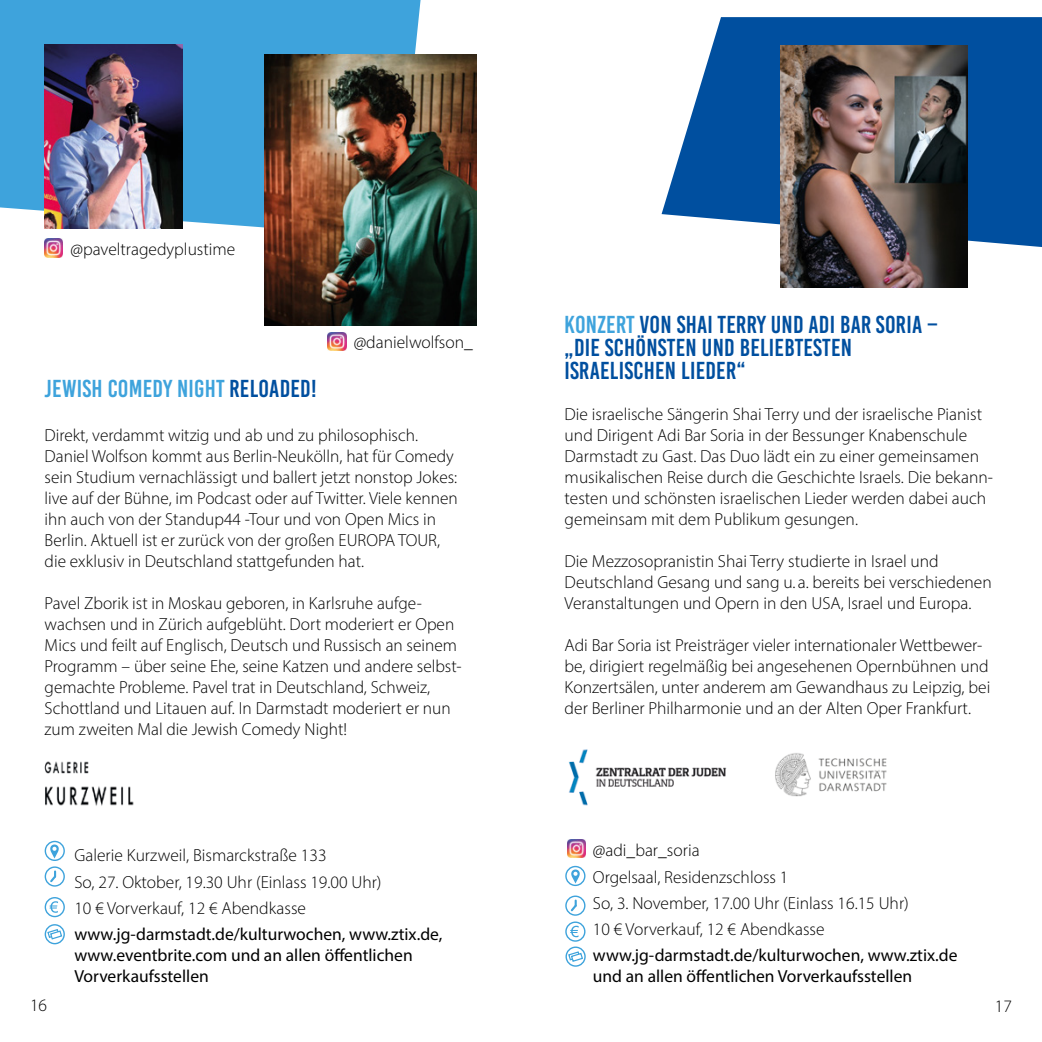
<style>
.page{position:relative;width:1042px;height:1042px;background:#fff}
.page>*{position:absolute;margin:0;border:0;box-sizing:border-box;transform-origin:0 0}
.t1{font:24.5px/22.8px "Bebas Kai";letter-spacing:.01em;color:#004f9f}
.t2{font:24.5px "Bebas Kai";letter-spacing:.01em;color:#3ea3dc}
.t3{font:300 17.5px/21px "Myriad Pro";color:#000}
.t4{font:17.5px/21px "Myriad Pro";color:#000}
.s1{color:#004f9f}
.s2{color:#3ea3dc}
</style>
<div class="page">
<svg style="left:661px;top:17px;width:381px;height:230px;fill:#004f9f"></svg>
<div style="left:0;top:0;width:420px;height:229px;background:#3ea3dc"></div>
<svg style="left:48px;top:871px;width:9px;height:13px"></svg>
<div style="left:45px;top:866px;width:20px;height:20px;border:1px solid #3ea3dc;border-radius:50%"></div>
<svg style="left:50px;top:901px;width:8px;height:12px"></svg>
<div style="left:45px;top:897px;width:20px;height:20px;border:1px solid #3ea3dc;border-radius:50%"></div>
<div style="left:45px;top:841px;width:20px;height:20px;border:1px solid #3ea3dc;border-radius:50%"></div>
<img style="left:46px;top:843px;width:17px;height:16px">
<div style="left:45px;top:924px;width:20px;height:20px;border:1px solid #3ea3dc;border-radius:50%"></div>
<svg style="left:46px;top:928px;width:17px;height:12px"></svg>
<img style="left:44px;top:761px;width:90px;height:45px">
<img style="left:45px;top:45px;width:137px;height:183px">
<img style="left:264px;top:55px;width:212px;height:270px">
<img style="left:780px;top:46px;width:187px;height:242px">
<img style="left:567px;top:839px;width:19px;height:19px">
<svg style="left:569px;top:900px;width:8px;height:13px"></svg>
<div style="left:565px;top:895px;width:20px;height:21px;border:1px solid #3ea3dc;border-radius:50%"></div>
<svg style="left:570px;top:925px;width:9px;height:12px"></svg>
<div style="left:565px;top:921px;width:20px;height:20px;border:1px solid #3ea3dc;border-radius:50%"></div>
<div style="left:565px;top:866px;width:20px;height:20px;border:1px solid #3ea3dc;border-radius:50%"></div>
<img style="left:567px;top:868px;width:16px;height:16px">
<div style="left:565px;top:946px;width:21px;height:20px;border:1px solid #3ea3dc;border-radius:50%"></div>
<svg style="left:567px;top:950px;width:17px;height:12px"></svg>
<img style="left:568px;top:749px;width:159px;height:57px">
<img style="left:775px;top:753px;width:112px;height:44px">
<img style="left:328px;top:332px;width:18px;height:19px">
<img style="left:45px;top:239px;width:18px;height:18px">
<p class="t3" style="left:70px;top:238px;width:166px">@paveltragedyplustime</p>
<p class="t3" style="left:354px;top:332px;width:121px">@danielwolfson_</p>
<p class="t2" style="left:45px;top:375px;width:273px">JEWISH COMEDY NIGHT <span class="s1">RELOADED!</span></p>
<p class="t3" style="left:45px;top:425px;width:415px">Direkt, verdammt witzig und ab und zu philosophisch.<br>Daniel Wolfson kommt aus Berlin-Neukölln, hat für Comedy sein Studium vernachlässigt und ballert jetzt nonstop Jokes: live auf der Bühne, im Podcast oder auf Twitter. Viele kennen ihn auch von der Standup44 -Tour und von Open Mics in Berlin. Aktuell ist er zurück von der großen EUROPA TOUR, die exklusiv in Deutschland stattgefunden hat.</p>
<p class="t3" style="left:45px;top:593px;width:419px">Pavel Zborik ist in Moskau geboren, in Karlsruhe aufge&shy;wachsen und in Zürich aufgeblüht. Dort moderiert er Open Mics und feilt auf Englisch, Deutsch und Russisch an seinem Programm – über seine Ehe, seine Katzen und andere selbst&shy;gemachte Probleme. Pavel trat in Deutschland, Schweiz, Schottland und Litauen auf. In Darmstadt moderiert er nun zum zweiten Mal die Jewish Comedy Night!</p>
<p class="t3" style="left:74px;top:845px;width:254px">Galerie Kurzweil, Bismarckstraße 133</p>
<p class="t3" style="left:74px;top:871px;width:309px">So, 27. Oktober, 19.30 Uhr (Einlass 19.00 Uhr)</p>
<p class="t3" style="left:74px;top:897px;width:233px">10 € Vorverkauf, 12 € Abendkasse</p>
<p class="t4" style="left:74px;top:923px;width:369px">www.jg-darmstadt.de/kulturwochen, www.ztix.de, www.eventbrite.com und an allen öffentlichen<br>Vorverkaufsstellen</p>
<p class="t1" style="left:565px;top:314px;width:375px"><span class="s2">KONZERT</span> VON SHAI TERRY UND ADI BAR SORIA – „DIE SCHÖNSTEN UND BELIEBTESTEN<br>ISRAELISCHEN LIEDER“</p>
<p class="t3" style="left:565px;top:404px;width:419px">Die israelische Sängerin Shai Terry und der israelische Pianist und Dirigent Adi Bar Soria in der Bessunger Knabenschule</p>
<p class="t3" style="left:565px;top:446px;width:430px">Darmstadt zu Gast. Das Duo lädt ein zu einer gemeinsamen musikalischen Reise durch die Geschichte Israels. Die bekann&shy;testen und schönsten israelischen Lieder werden dabei auch gemeinsam mit dem Publikum gesungen.</p>
<p class="t3" style="left:565px;top:551px;width:429px">Die Mezzosopranistin Shai Terry studierte in Israel und<br>Deutschland Gesang und sang u. a. bereits bei verschiedenen<br>Veranstaltungen und Opern in den USA, Israel und Europa.</p>
<p class="t3" style="left:565px;top:635px;width:427px">Adi Bar Soria ist Preisträger vieler internationaler Wettbewer&shy;be, dirigiert regelmäßig bei angesehenen Opernbühnen und Konzertsälen, unter anderem am Gewandhaus zu Leipzig, bei der Berliner Philharmonie und an der Alten Oper Frankfurt.</p>
<p class="t3" style="left:593px;top:840px;width:108px">@adi_bar_soria</p>
<p class="t3" style="left:593px;top:866px;width:197px">Orgelsaal, Residenzschloss 1</p>
<p class="t3" style="left:593px;top:892px;width:317px">So, 3. November, 17.00 Uhr (Einlass 16.15 Uhr)</p>
<p class="t3" style="left:593px;top:918px;width:233px">10 € Vorverkauf, 12 € Abendkasse</p>
<p class="t4" style="left:593px;top:945px;width:366px">www.jg-darmstadt.de/kulturwochen, www.ztix.de und an allen öffentlichen Vorverkaufsstellen</p>
<p class="t3" style="left:30px;top:995px;width:19px">16</p>
<p class="t3" style="left:995px;top:995px;width:19px">17</p>
</div>
